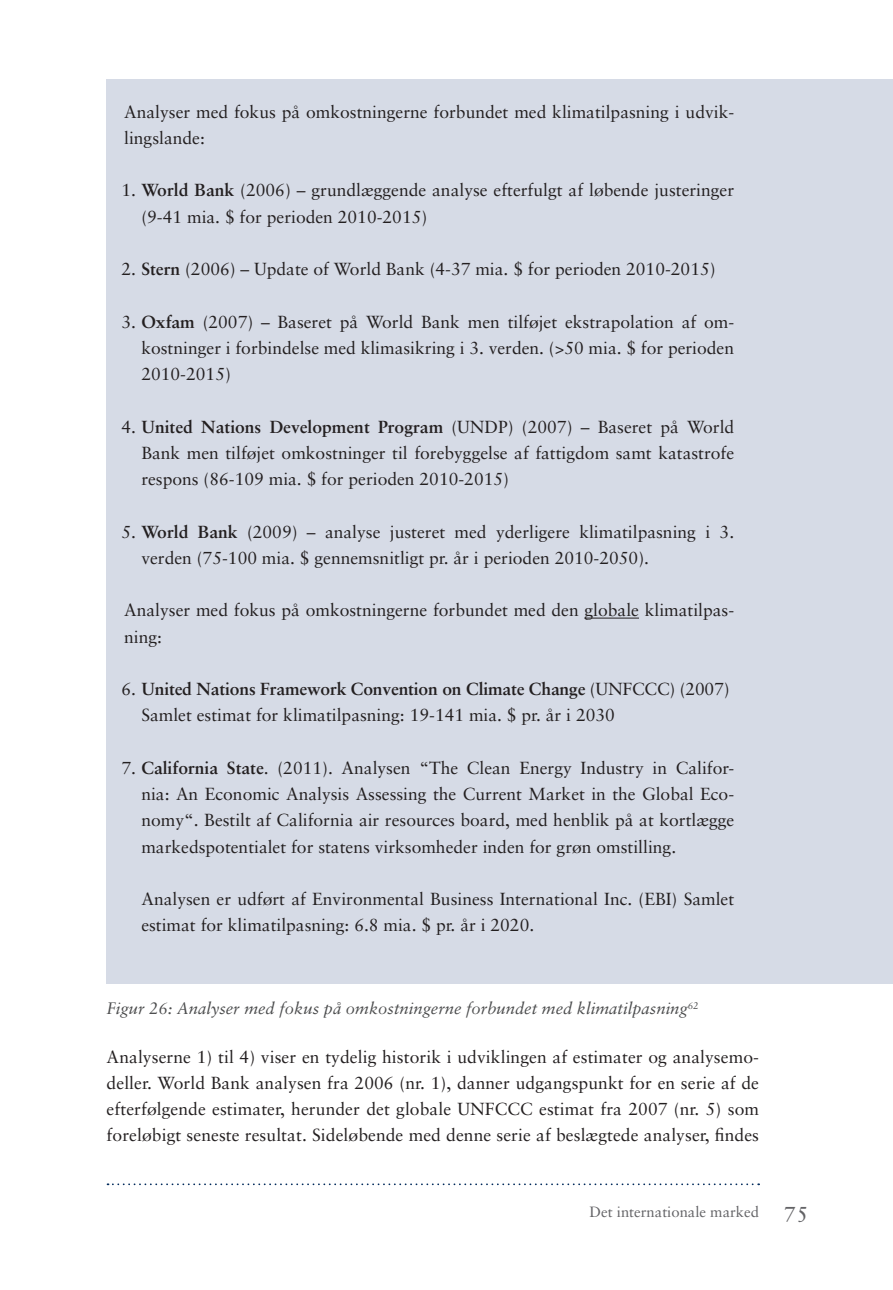
<style>
.page{position:relative;width:893px;height:1290px;background:#fff}
.page>*{position:absolute;margin:0;border:0;box-sizing:border-box;transform-origin:0 0}
.Normal_udenspace{font:17.5px/26.2px "Sabon";color:#231f20;text-align:justify}
.Boks{font:17.5px/26.2px "Sabon";color:#231f20}
.t1{font:700 17.5px "Sabon";letter-spacing:-.01em;color:#231f20}
.List_Paragraph{font:17.5px "Sabon";color:#231f20}
.Billedtekst{font:italic 16.62px "Sabon";color:#4b4c4d}
.t2{font:14.88px "Sabon";color:#636366}
.s1{font-weight:700}
.s2{font-weight:400}
.s3{font-family:"Sabon Roman SC";font-size:22.75px}
</style>
<div class="page">
<svg style="left:108px;top:1183px;width:651px;height:2px"></svg>
<div style="left:107px;top:79px;width:786px;height:905px;background:#d6dbe6"></div>
<hr style="left:584px;top:618px;width:55px;height:1px;background:#231f20">
<p class="Boks" style="left:124px;top:98px;width:612px">Analyser med fokus på omkostningerne forbundet med klimatilpasning i udvik&shy;lingslande:</p>
<p class="Normal_udenspace" style="left:141px;top:177px;width:594px;text-indent:-20px">1. <span class="s1">World Bank</span> (2006) – grundlæggende analyse efterfulgt af løbende justeringer (9-41 mia. $ for perioden 2010-2015)</p>
<p class="Normal_udenspace" style="left:122px;top:256px;width:596px">2. <span class="s1">Stern</span> (2006) – Update of World Bank (4-37 mia. $ for perioden 2010-2015)</p>
<p class="Normal_udenspace" style="left:141px;top:308px;width:594px;text-indent:-20px">3. <span class="s1">Oxfam</span> (2007) – Baseret på World Bank men tilføjet ekstrapolation af om&shy;kostninger i forbindelse med klimasikring i 3. verden. (&gt;50 mia. $ for perioden 2010-2015)</p>
<p class="Normal_udenspace" style="left:141px;top:413px;width:594px;text-indent:-20px">4. <span class="s1">United Nations Development Program</span> (UNDP) (2007) – Baseret på World Bank men tilføjet omkostninger til forebyggelse af fattigdom samt katastrofe respons (86-109 mia. $ for perioden 2010-2015)</p>
<p class="Normal_udenspace" style="left:141px;top:518px;width:594px;text-indent:-20px">5. <span class="s1">World Bank</span> (2009) – analyse justeret med yderligere klimatilpasning i 3. verden (75-100 mia. $ gennemsnitligt pr. år i perioden 2010-2050).</p>
<p class="Boks" style="left:124px;top:597px;width:612px">Analyser med fokus på omkostningerne forbundet med den globale klimatilpas&shy;ning:</p>
<p class="t1" style="left:122px;top:678px;width:609px"><span class="s2">6.</span> United Nations Framework Convention on Climate Change <span class="s2">(UNFCCC) (2007)</span></p>
<p class="List_Paragraph" style="left:141px;top:705px;width:475px">Samlet estimat for klimatilpasning: 19-141 mia. $ pr. år i 2030</p>
<p class="Normal_udenspace" style="left:141px;top:754px;width:594px;text-indent:-20px">7. <span class="s1">California State</span>. (2011). Analysen “The Clean Energy Industry in Califor&shy;nia: An Economic Analysis Assessing the Current Market in the Global Eco&shy;nomy“. Bestilt af California air resources board, med henblik på at kortlægge markedspotentialet for statens virksomheder inden for grøn omstilling.</p>
<p class="Boks" style="left:141px;top:886px;width:594px">Analysen er udført af Environmental Business International Inc. (EBI) Samlet estimat for klimatilpasning: 6.8 mia. $ pr. år i 2020.</p>
<p class="Billedtekst" style="left:107px;top:999px;width:593px">Figur 26: Analyser med fokus på omkostningerne forbundet med klimatilpasning<sup>62</sup></p>
<p class="Normal_udenspace" style="left:107px;top:1043px;width:654px">Analyserne 1) til 4) viser en tydelig historik i udviklingen af estimater og analysemo&shy;deller. World Bank analysen fra 2006 (nr. 1), danner udgangspunkt for en serie af de efterfølgende estimater, herunder det globale UNFCCC estimat fra 2007 (nr. 5) som foreløbigt seneste resultat. Sideløbende med denne serie af beslægtede analyser, findes</p>
<p class="t2" style="left:590px;top:1202px;width:221px">Det internationale marked <span class="s3">75</span></p>
</div>
